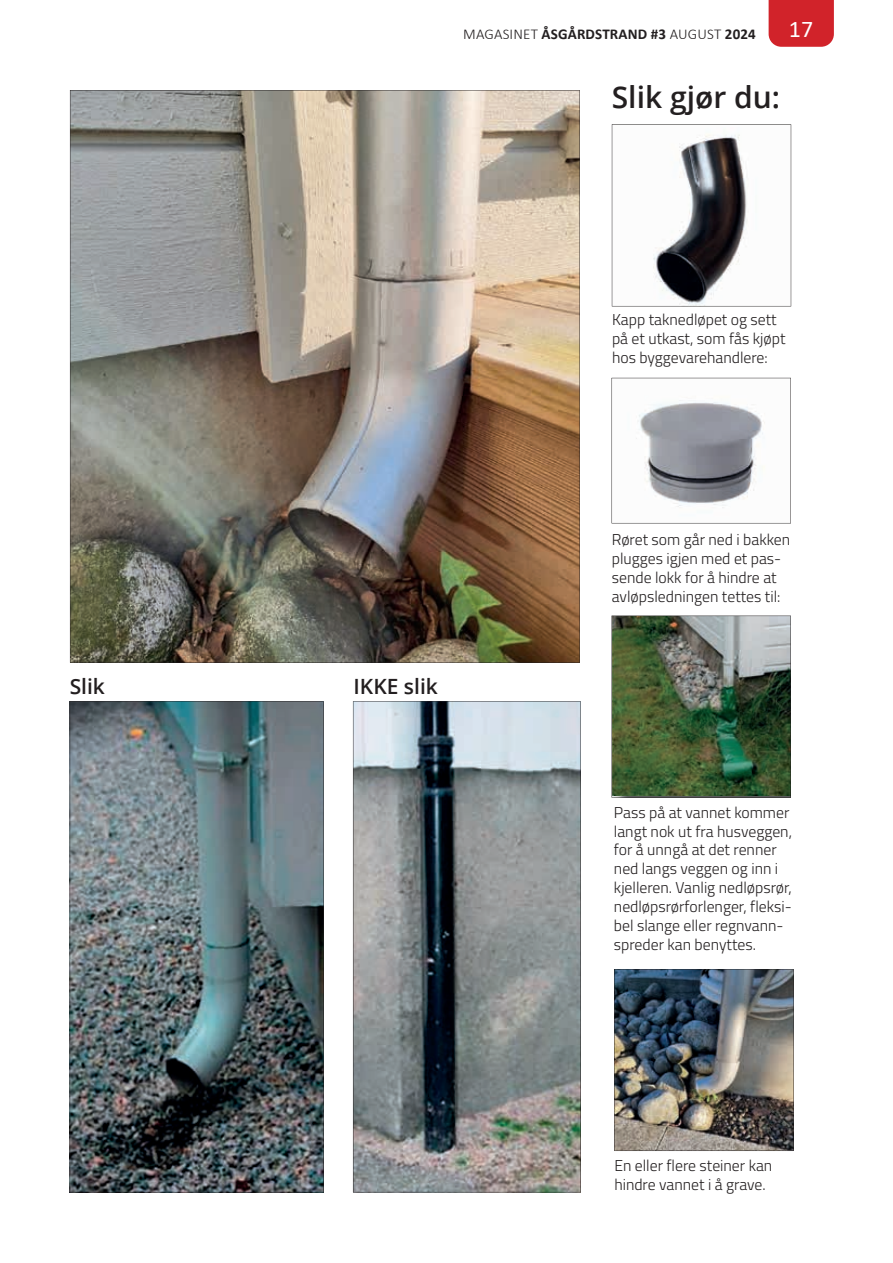
<style>
.page{position:relative;width:893px;height:1263px;background:#fff}
.page>*{position:absolute;margin:0;border:0;box-sizing:border-box;transform-origin:0 0}
.t1{font:600 30px "Open Sans";color:#231f20}
.t2{font:24px "Calibri";color:#fff}
.t3{font:600 21px "Open Sans";color:#231f20}
.t4{font:300 15.75px/18.9px "Titillium Web";color:#231f20}
.t5{font:700 15px "Calibri";letter-spacing:.01em;color:#231f20}
.s1{font-weight:300}
</style>
<div class="page">
<div style="left:769px;top:0;width:65px;height:47px;background:#d1232a"></div>
<img style="left:70px;top:701px;width:254px;height:491px">
<svg style="left:353px;top:701px;width:228px;height:491px;background:#838a8c"></svg>
<svg style="left:612px;top:124px;width:179px;height:182px"></svg>
<svg style="left:612px;top:378px;width:179px;height:145px"></svg>
<img style="left:612px;top:616px;width:179px;height:182px">
<img style="left:614px;top:969px;width:179px;height:182px">
<img style="left:70px;top:90px;width:510px;height:573px">
<p class="t5" style="left:463px;top:23px;width:294px"><span class="s1">MAGASINET</span> ÅSGÅRDSTRAND #3 <span class="s1">AUGUST</span> 2024</p>
<h2 class="t2" style="left:789px;top:13px;width:26px">17</h2>
<h1 class="t1" style="left:612px;top:77px;width:170px">Slik gjør du:</h1>
<h3 class="t3" style="left:70px;top:672px;width:37px">Slik</h3>
<h3 class="t3" style="left:354px;top:672px;width:86px">IKKE slik</h3>
<p class="t4" style="left:612px;top:310px;width:175px">Kapp taknedløpet og sett på et utkast, som fås kjøpt hos byggevarehandlere:</p>
<p class="t4" style="left:612px;top:529px;width:180px">Røret som går ned i bakken plugges igjen med et pas&shy;sende lokk for å hindre at avløpsledningen tettes til:</p>
<p class="t4" style="left:614px;top:802px;width:180px">Pass på at vannet kommer langt nok ut fra husveggen, for å unngå at det renner ned langs veggen og inn i kjelleren. Vanlig nedløpsrør, nedløpsrørforlenger, fleksi&shy;bel slange eller regnvann&shy;spreder kan benyttes.</p>
<p class="t4" style="left:614px;top:1155px;width:159px">En eller flere steiner kan hindre vannet i å grave.</p>
</div>
